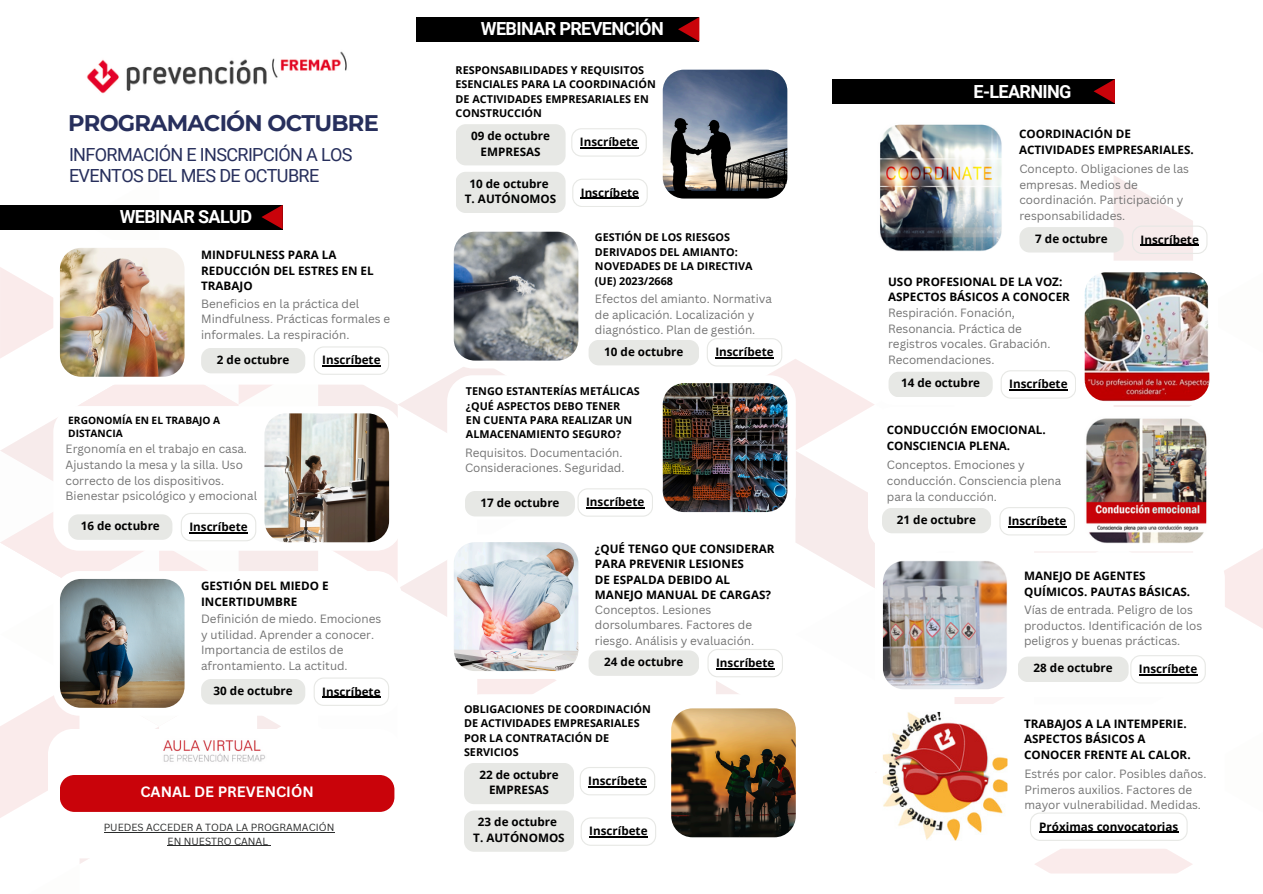
<style>
.page{position:relative;width:1263px;height:894px;background:#fff}
.page>*{position:absolute;margin:0;border:0;box-sizing:border-box;transform-origin:0 0}
.t1{font:700 22.5px "Montserrat";letter-spacing:-.035em;color:#272f5c}
.t2{font:18px/21.3px "Roboto";letter-spacing:-.035em;color:#272f5c}
.t3{font:700 18px "Roboto";letter-spacing:-.035em;color:#fff}
.t4{font:700 14.55px "Canva Sans";color:#fff}
.t5{font:11.7px/15.6px "Canva Sans";color:#737373}
.t6{font:700 11.7px/15.6px "Open Sans";color:#000}
.t7{font:700 10.8px/14.4px "Open Sans";color:#000}
.t8{font:700 10.2px/13.5px "Open Sans";color:#000}
.t9{font:10.05px/13.5px "Canva Sans";color:#2a2b2b;text-align:center}
</style>
<div class="page">
<img style="left:86px;top:51px;width:261px;height:43px">
<div style="left:417px;top:17px;width:282px;height:24px;background:#000"></div>
<svg style="left:678px;top:17px;width:21px;height:24px"></svg>
<img style="left:878px;top:123px;width:124px;height:128px;border-radius:21px">
<div style="left:832px;top:79px;width:283px;height:24px;background:#000"></div>
<svg style="left:1093px;top:79px;width:22px;height:24px"></svg>
<img style="left:663px;top:70px;width:124px;height:128px;border-radius:21px">
<div style="left:456px;top:124px;width:110px;height:41px;background:#e7e8e5;border-radius:10px"></div>
<svg style="left:571px;top:128px;width:76px;height:28px"></svg>
<hr style="left:580px;top:147px;width:58px;height:1px;background:#000">
<div style="left:456px;top:172px;width:110px;height:41px;background:#e7e8e5;border-radius:10px"></div>
<img style="left:0;top:175px;width:1263px;height:699px">
<h6 class="t1" style="left:68px;top:109px;width:312px">PROGRAMACIÓN OCTUBRE</h6>
<h6 class="t2" style="left:69px;top:144px;width:285px">INFORMACIÓN E INSCRIPCIÓN A LOS<br>EVENTOS DEL MES DE OCTUBRE</h6>
<h5 class="t3" style="left:120px;top:206px;width:134px">WEBINAR SALUD</h5>
<p class="t6" style="left:201px;top:246px;width:174px">MINDFULNESS PARA LA<br>REDUCCIÓN DEL ESTRES EN EL<br>TRABAJO</p>
<h6 class="t5" style="left:201px;top:295px;width:191px">Beneficios en la práctica del<br>Mindfulness. Prácticas formales e informales. La respiración.</h6>
<p class="t6" style="left:217px;top:351px;width:74px">2 de octubre</p>
<h2 class="t6" style="left:322px;top:352px;width:60px">Inscríbete</h2>
<h5 class="t8" style="left:68px;top:413px;width:154px">ERGONOMÍA EN EL TRABAJO A<br>DISTANCIA</h5>
<p class="t5" style="left:66px;top:441px;width:193px">Ergonomía en el trabajo en casa.<br>Ajustando la mesa y la silla. Uso correcto de los dispositivos.<br>Bienestar psicológico y emocional</p>
<h6 class="t6" style="left:81px;top:517px;width:81px">16 de octubre</h6>
<p class="t6" style="left:189px;top:518px;width:60px">Inscríbete</p>
<h6 class="t6" style="left:201px;top:577px;width:129px">GESTIÓN DEL MIEDO E<br>INCERTIDUMBRE</h6>
<p class="t5" style="left:201px;top:610px;width:182px">Definición de miedo. Emociones y utilidad. Aprender a conocer.<br>Importancia de estilos de afrontamiento. La actitud.</p>
<h5 class="t6" style="left:214px;top:682px;width:81px">30 de octubre</h5>
<p class="t6" style="left:322px;top:683px;width:60px">Inscríbete</p>
<h6 class="t4" style="left:140px;top:781px;width:175px">CANAL DE PREVENCIÓN</h6>
<p class="t9" style="left:104px;top:820px;width:232px">PUEDES ACCEDER A TODA LA PROGRAMACIÓN<br>EN NUESTRO CANAL</p>
<h3 class="t3" style="left:481px;top:19px;width:184px">WEBINAR PREVENCIÓN</h3>
<p class="t7" style="left:456px;top:62px;width:202px">RESPONSABILIDADES Y REQUISITOS<br>ESENCIALES PARA LA COORDINACIÓN<br>DE ACTIVIDADES EMPRESARIALES EN<br>CONSTRUCCIÓN</p>
<p class="t6" style="left:471px;top:127px;width:81px;text-align:center">09 de octubre<br>EMPRESAS</p>
<p class="t6" style="left:580px;top:134px;width:60px">Inscríbete</p>
<h5 class="t6" style="left:465px;top:175px;width:93px;text-align:center">10 de octubre<br>T. AUTÓNOMOS</h5>
<p class="t6" style="left:581px;top:184px;width:60px">Inscríbete</p>
<h6 class="t7" style="left:595px;top:230px;width:159px">GESTIÓN DE LOS RIESGOS<br>DERIVADOS DEL AMIANTO:<br>NOVEDADES DE LA DIRECTIVA (UE) 2023/2668</h6>
<p class="t5" style="left:595px;top:290px;width:179px">Efectos del amianto. Normativa de aplicación. Localización y diagnóstico. Plan de gestión.</p>
<p class="t6" style="left:715px;top:344px;width:60px">Inscríbete</p>
<h6 class="t6" style="left:604px;top:343px;width:81px">10 de octubre</h6>
<p class="t7" style="left:466px;top:384px;width:175px">TENGO ESTANTERÍAS METÁLICAS ¿QUÉ ASPECTOS DEBO TENER<br>EN CUENTA PARA REALIZAR UN<br>ALMACENAMIENTO SEGURO?</p>
<p class="t5" style="left:465px;top:444px;width:161px">Requisitos. Documentación.<br>Consideraciones. Seguridad.</p>
<h2 class="t6" style="left:480px;top:494px;width:81px">17 de octubre</h2>
<h1 class="t6" style="left:586px;top:494px;width:60px">Inscríbete</h1>
<h6 class="t6" style="left:595px;top:540px;width:181px">¿QUÉ TENGO QUE CONSIDERAR<br>PARA PREVENIR LESIONES<br>DE ESPALDA DEBIDO AL<br>MANEJO MANUAL DE CARGAS?</h6>
<h6 class="t5" style="left:595px;top:601px;width:161px">Conceptos. Lesiones dorsolumbares. Factores de riesgo. Análisis y evaluación.</h6>
<h5 class="t6" style="left:604px;top:653px;width:81px">24 de octubre</h5>
<h6 class="t6" style="left:716px;top:654px;width:60px">Inscríbete</h6>
<h5 class="t7" style="left:464px;top:701px;width:188px">OBLIGACIONES DE COORDINACIÓN<br>DE ACTIVIDADES EMPRESARIALES<br>POR LA CONTRATACIÓN DE<br>SERVICIOS</h5>
<h6 class="t6" style="left:588px;top:772px;width:60px">Inscríbete</h6>
<h6 class="t6" style="left:473px;top:813px;width:93px;text-align:center">23 de octubre<br>T. AUTÓNOMOS</h6>
<h6 class="t6" style="left:589px;top:822px;width:60px">Inscríbete</h6>
<h6 class="t6" style="left:479px;top:766px;width:81px;text-align:center">22 de octubre<br>EMPRESAS</h6>
<h6 class="t3" style="left:973px;top:81px;width:99px">E-LEARNING</h6>
<h6 class="t6" style="left:1019px;top:126px;width:176px">COORDINACIÓN DE<br>ACTIVIDADES EMPRESARIALES.</h6>
<h6 class="t5" style="left:1019px;top:161px;width:171px">Concepto. Obligaciones de las empresas. Medios de coordinación. Participación y responsabilidades.</h6>
<h6 class="t6" style="left:1035px;top:230px;width:74px">7 de octubre</h6>
<h6 class="t6" style="left:1140px;top:231px;width:60px">Inscríbete</h6>
<p class="t6" style="left:888px;top:273px;width:183px">USO PROFESIONAL DE LA VOZ:<br>ASPECTOS BÁSICOS A CONOCER</p>
<h5 class="t5" style="left:888px;top:305px;width:164px">Respiración. Fonación,<br>Resonancia. Práctica de registros vocales. Grabación.<br>Recomendaciones.</h5>
<h5 class="t6" style="left:901px;top:375px;width:81px">14 de octubre</h5>
<p class="t6" style="left:1009px;top:376px;width:60px">Inscríbete</p>
<p class="t6" style="left:887px;top:422px;width:160px">CONDUCCIÓN EMOCIONAL.<br>CONSCIENCIA PLENA.</p>
<p class="t5" style="left:887px;top:457px;width:176px">Conceptos. Emociones y conducción. Consciencia plena para la conducción.</p>
<p class="t6" style="left:897px;top:511px;width:81px">21 de octubre</p>
<p class="t6" style="left:1008px;top:512px;width:60px">Inscríbete</p>
<h5 class="t6" style="left:1024px;top:567px;width:168px">MANEJO DE AGENTES<br>QUÍMICOS. PAUTAS BÁSICAS.</h5>
<p class="t5" style="left:1024px;top:601px;width:180px">Vías de entrada. Peligro de los productos. Identificación de los peligros y buenas prácticas.</p>
<p class="t6" style="left:1034px;top:659px;width:81px">28 de octubre</p>
<h5 class="t6" style="left:1139px;top:660px;width:60px">Inscríbete</h5>
<h6 class="t6" style="left:1024px;top:715px;width:168px">TRABAJOS A LA INTEMPERIE.<br>ASPECTOS BÁSICOS A<br>CONOCER FRENTE AL CALOR.</h6>
<h6 class="t5" style="left:1024px;top:765px;width:184px">Estrés por calor. Posibles daños.<br>Primeros auxilios. Factores de mayor vulnerabilidad. Medidas.</h6>
<h6 class="t6" style="left:1039px;top:817px;width:141px">Próximas convocatorias</h6>
</div>
